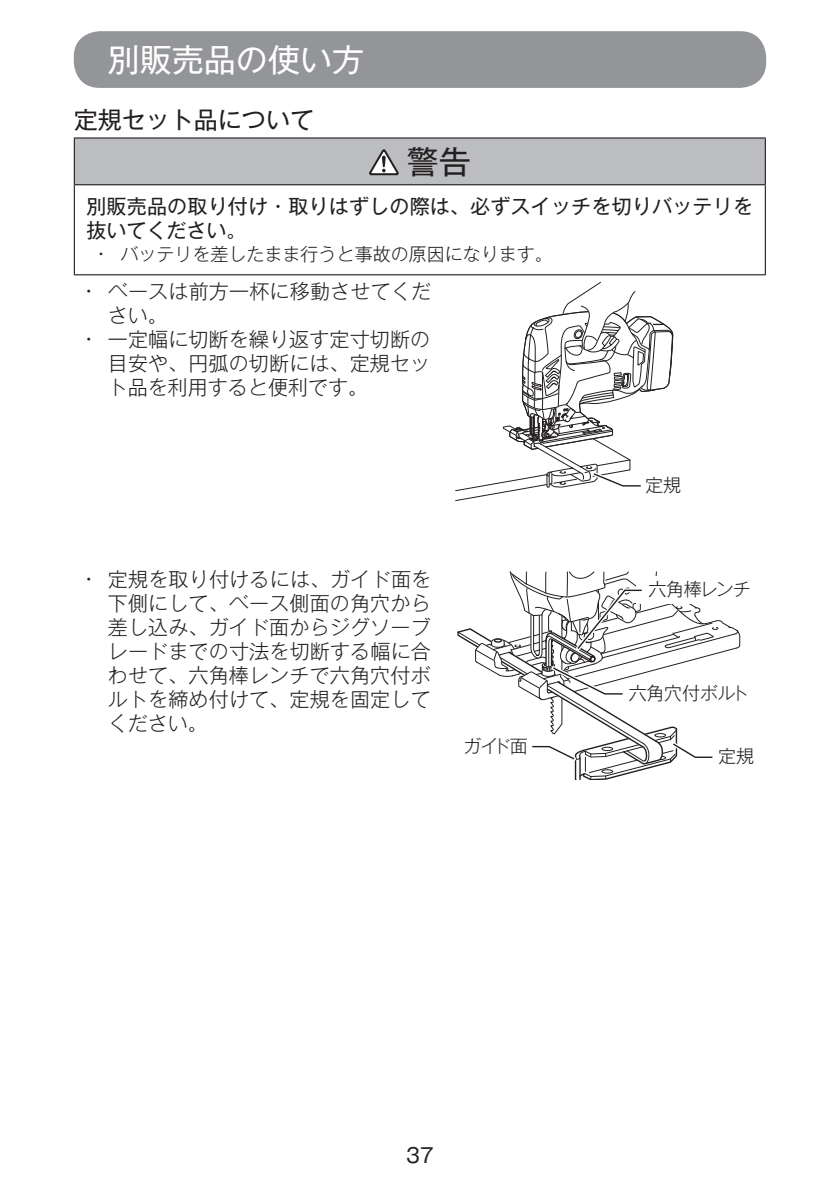
<style>
.page{position:relative;width:840px;height:1191px;background:#fff}
.page>*{position:absolute;margin:0;border:0;box-sizing:border-box;transform-origin:0 0}
.t1{font:32px "Gothic MB101 Pro";color:#fff}
.t2{font:32px "Gothic MB101 Pro";color:#231f20}
.t3{font:24px "Gothic MB101 Pro";color:#231f20}
.t4{font:300 20px/24px "Gothic MB101 Pro";letter-spacing:.01em;color:#231f20;text-align:justify}
.t5{font:20px/24px "Gothic MB101 Pro";letter-spacing:.01em;color:#231f20}
.t6{font:300 18px "Gothic MB101 Pro";color:#231f20}
.t7{font:300 18px "Gothic MB101 Pro";letter-spacing:-.025em;color:#231f20}
</style>
<div class="page">
<div style="left:74px;top:31px;width:691px;height:57px;background:#939598;border-radius:26px"></div>
<div style="left:74px;top:138px;width:690px;height:47px;background:#bcbdc0"></div>
<hr style="left:74px;top:185px;width:1px;height:89px;background:#231f20">
<hr style="left:764px;top:185px;width:1px;height:89px;background:#231f20">
<hr style="left:74px;top:137px;width:691px;height:2px;background:#231f20">
<hr style="left:74px;top:139px;width:1px;height:45px;background:#231f20">
<hr style="left:764px;top:139px;width:1px;height:45px;background:#231f20">
<hr style="left:74px;top:184px;width:691px;height:1px;background:#231f20">
<hr style="left:74px;top:274px;width:691px;height:1px;background:#231f20">
<svg style="left:369px;top:149px;width:29px;height:26px"></svg>
<svg style="left:455px;top:282px;width:217px;height:220px"></svg>
<svg style="left:457px;top:571px;width:283px;height:208px"></svg>
<h1 class="t1" style="left:108px;top:33px;width:258px">別販売品の使い方</h1>
<p class="t3" style="left:74px;top:100px;width:241px">定規セット品について</p>
<h1 class="t2" style="left:406px;top:135px;width:65px">警告</h1>
<p class="t5" style="left:86px;top:192px;width:668px">別販売品の取り付け・取りはずしの際は、必ずスイッチを切りバッテリを抜いてください。</p>
<p class="t6" style="left:98px;top:239px;width:456px">• バッテリを差したまま行うと事故の原因になります。</p>
<p class="t4" style="left:108px;top:276px;width:325px;text-indent:-23px">• ベースは前方一杯に移動させてください。</p>
<p class="t4" style="left:108px;top:324px;width:324px;text-indent:-23px">• 一定幅に切断を繰り返す定寸切断の目安や、円弧の切断には、定規セット品を利用すると便利です。</p>
<p class="t4" style="left:108px;top:564px;width:325px;text-indent:-23px">• 定規を取り付けるには、ガイド面を下側にして、ベース側面の角穴から差し込み、ガイド面からジグソーブレードまでの寸法を切断する幅に合わせて、六角棒レンチで六角穴付ボルトを締め付けて、定規を固定してください。</p>
<p class="t6" style="left:463px;top:731px;width:66px">ガイド面</p>
<p class="t6" style="left:645px;top:470px;width:37px">定規</p>
<p class="t6" style="left:648px;top:574px;width:104px">六角棒レンチ</p>
<p class="t7" style="left:628px;top:678px;width:122px">六角穴付ボルト</p>
<p class="t6" style="left:717px;top:741px;width:37px">定規</p>
<p class="t5" style="left:406px;top:1140px;width:29px">37</p>
</div>
